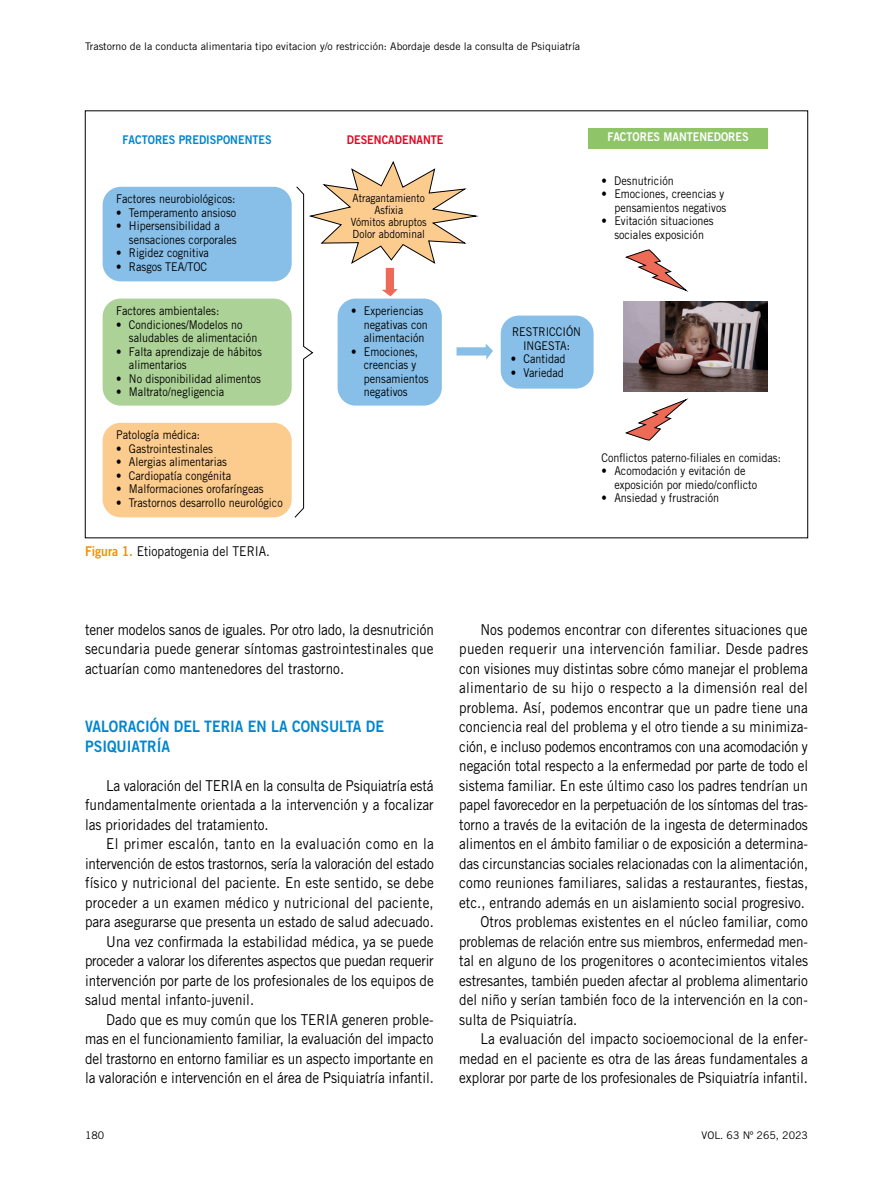
<style>
.page{position:relative;width:893px;height:1191px;background:#fff}
.page>*{position:absolute;margin:0;border:0;box-sizing:border-box;transform-origin:0 0}
.t1{font:15.75px/19.5px "Trade Gothic LT Std Bd 2";color:#0086ce;scale:.9 1}
.t2{font:15px/19.5px "Trade Gothic LT Std";color:#000;text-align:justify;scale:.9 1}
.t3{font:15px "Trade Gothic LT Std";letter-spacing:.02em;color:#000;scale:.9 1}
.t4{font:15px "Trade Gothic LT Std";letter-spacing:-.02em;color:#000;scale:.9 1}
.t5{font:15px "Trade Gothic LT Std";letter-spacing:.025em;color:#000;scale:.9 1}
.t6{font:13.5px "Trade Gothic LT Std";color:#000;scale:.9 1}
.t7{font:12px/13.5px "Trade Gothic LT Std";color:#000;scale:.9 1}
.t8{font:12px "Trade Gothic LT Std Bd 2";color:#0086ce;scale:.9 1}
.t9{font:12px "Trade Gothic LT Std Bd 2";color:#fff;scale:.9 1}
.t10{font:12px "Trade Gothic LT Std Bd 2";color:#e40521;scale:.9 1}
.t11{font:11.25px/12px "Trade Gothic LT Std";color:#000;text-align:center;scale:.9 1}
.t12{font:10.5px "Trade Gothic LT Std";color:#000}
.s1{font-family:"Trade Gothic LT Std Bd 2";color:#f39200}
</style>
<div class="page">
<div style="left:588px;top:128px;width:179px;height:20px;background:#8fc568"></div>
<div style="left:103px;top:423px;width:189px;height:94px;background:#fccb8e;border-radius:18px"></div>
<div style="left:103px;top:298px;width:189px;height:107px;background:#acd297;border-radius:18px"></div>
<div style="left:103px;top:187px;width:189px;height:94px;background:#87bfe9;border-radius:18px"></div>
<div style="left:501px;top:315px;width:93px;height:73px;background:#87bfe9;border-radius:18px"></div>
<svg style="left:294px;top:161px;width:199px;height:357px"></svg>
<svg style="left:626px;top:250px;width:62px;height:42px"></svg>
<svg style="left:626px;top:398px;width:62px;height:42px"></svg>
<img style="left:623px;top:301px;width:145px;height:91px">
<p class="t12" style="left:85px;top:40px;width:497px">Trastorno de la conducta alimentaria tipo evitacion y/o restricción: Abordaje desde la consulta de Psiquiatría</p>
<p class="t8" style="left:123px;top:133px;width:167px">FACTORES PREDISPONENTES</p>
<p class="t10" style="left:347px;top:132px;width:109px">DESENCADENANTE</p>
<p class="t9" style="left:607px;top:130px;width:159px">FACTORES MANTENEDORES</p>
<p class="t7" style="left:116px;top:192px;width:134px">Factores neurobiológicos:</p>
<p class="t7" style="left:116px;top:206px;width:135px">• Temperamento ansioso</p>
<p class="t7" style="left:129px;top:219px;width:121px;text-indent:-13px">• Hipersensibilidad a sensaciones corporales</p>
<p class="t7" style="left:116px;top:246px;width:105px">• Rigidez cognitiva</p>
<p class="t7" style="left:116px;top:260px;width:103px">• Rasgos TEA/TOC</p>
<p class="t7" style="left:116px;top:304px;width:116px">Factores ambientales:</p>
<p class="t7" style="left:129px;top:317px;width:144px;text-indent:-13px">• Condiciones/Modelos no saludables de alimentación</p>
<p class="t7" style="left:129px;top:344px;width:149px;text-indent:-13px">• Falta aprendizaje de hábitos alimentarios</p>
<p class="t7" style="left:116px;top:371px;width:162px">• No disponibilidad alimentos</p>
<p class="t7" style="left:116px;top:385px;width:122px">• Maltrato/negligencia</p>
<p class="t7" style="left:116px;top:428px;width:95px">Patología médica:</p>
<p class="t7" style="left:116px;top:442px;width:109px">• Gastrointestinales</p>
<p class="t7" style="left:116px;top:455px;width:125px">• Alergias alimentarias</p>
<p class="t7" style="left:116px;top:469px;width:129px">• Cardiopatía congénita</p>
<p class="t7" style="left:116px;top:482px;width:165px">• Malformaciones orofaríngeas</p>
<p class="t7" style="left:116px;top:496px;width:187px">• Trastornos desarrollo neurológico</p>
<p class="t6" style="left:85px;top:543px;width:207px"><span class="s1">Figura 1.</span> Etiopatogenia del TERIA.</p>
<p class="t11" style="left:351px;top:192px;width:86px">Atragantamiento<br>Asfixia<br>Vómitos abruptos<br>Dolor abdominal</p>
<p class="t7" style="left:364px;top:304px;width:72px;text-indent:-13px">• Experiencias negativas con alimentación</p>
<p class="t7" style="left:364px;top:344px;width:73px;text-indent:-13px">• Emociones, creencias y pensamientos negativos</p>
<p class="t2" style="left:85px;top:619px;width:389px">tener modelos sanos de iguales. Por otro lado, la desnutrición secundaria puede generar síntomas gastrointestinales que actuarían como mantenedores del trastorno.</p>
<p class="t1" style="left:85px;top:716px;width:334px">VALORACIÓN DEL TERIA EN LA CONSULTA DE<br>PSIQUIATRÍA</p>
<p class="t2" style="left:85px;top:775px;width:389px;text-indent:21px">La valoración del TERIA en la consulta de Psiquiatría está fundamentalmente orientada a la intervención y a focalizar las prioridades del tratamiento.</p>
<p class="t5" style="left:106px;top:835px;width:365px">El primer escalón, tanto en la evaluación como en la</p>
<p class="t2" style="left:85px;top:853px;width:389px">intervención de estos trastornos, sería la valoración del estado</p>
<p class="t2" style="left:85px;top:873px;width:389px">físico y nutricional del paciente. En este sentido, se debe</p>
<p class="t2" style="left:85px;top:892px;width:389px">proceder a un examen médico y nutricional del paciente,</p>
<p class="t2" style="left:85px;top:912px;width:389px">para asegurarse que presenta un estado de salud adecuado.</p>
<p class="t2" style="left:106px;top:931px;width:365px">Una vez confirmada la estabilidad médica, ya se puede</p>
<p class="t4" style="left:85px;top:952px;width:389px">proceder a valorar los diferentes aspectos que puedan requerir</p>
<p class="t2" style="left:85px;top:970px;width:389px">intervención por parte de los profesionales de los equipos de</p>
<p class="t2" style="left:85px;top:990px;width:189px">salud mental infanto-juvenil.</p>
<p class="t2" style="left:106px;top:1009px;width:365px">Dado que es muy común que los TERIA generen proble-</p>
<p class="t2" style="left:85px;top:1029px;width:389px">mas en el funcionamiento familiar, la evaluación del impacto</p>
<p class="t2" style="left:85px;top:1048px;width:389px">del trastorno en entorno familiar es un aspecto importante en</p>
<p class="t2" style="left:85px;top:1068px;width:389px">la valoración e intervención en el área de Psiquiatría infantil.</p>
<p class="t7" style="left:602px;top:174px;width:82px">• Desnutrición</p>
<p class="t7" style="left:602px;top:187px;width:140px;text-align:right">• Emociones, creencias y pensamientos negativos</p>
<p class="t7" style="left:602px;top:214px;width:126px;text-align:center">• Evitación situaciones sociales exposición</p>
<p class="t7" style="left:512px;top:325px;width:78px;text-align:center">RESTRICCIÓN<br>INGESTA:</p>
<p class="t7" style="left:511px;top:352px;width:62px">• Cantidad</p>
<p class="t7" style="left:511px;top:365px;width:61px">• Variedad</p>
<p class="t7" style="left:602px;top:450px;width:201px">Conflictos paterno-filiales en comidas:</p>
<p class="t7" style="left:614px;top:464px;width:160px;text-indent:-13px">• Acomodación y evitación de exposición por miedo/conflicto</p>
<p class="t7" style="left:602px;top:491px;width:132px">• Ansiedad y frustración</p>
<p class="t2" style="left:480px;top:619px;width:365px">Nos podemos encontrar con diferentes situaciones que</p>
<p class="t3" style="left:459px;top:640px;width:389px">pueden requerir una intervención familiar. Desde padres</p>
<p class="t2" style="left:459px;top:658px;width:389px">con visiones muy distintas sobre cómo manejar el problema</p>
<p class="t3" style="left:459px;top:679px;width:389px">alimentario de su hijo o respecto a la dimensión real del</p>
<p class="t2" style="left:459px;top:697px;width:389px">problema. Así, podemos encontrar que un padre tiene una</p>
<p class="t2" style="left:459px;top:717px;width:389px">conciencia real del problema y el otro tiende a su minimiza-</p>
<p class="t2" style="left:459px;top:736px;width:389px">ción, e incluso podemos encontramos con una acomodación y</p>
<p class="t2" style="left:459px;top:756px;width:389px">negación total respecto a la enfermedad por parte de todo el</p>
<p class="t2" style="left:459px;top:775px;width:389px">sistema familiar. En este último caso los padres tendrían un</p>
<p class="t2" style="left:459px;top:795px;width:389px">papel favorecedor en la perpetuación de los síntomas del tras-</p>
<p class="t2" style="left:459px;top:814px;width:389px">torno a través de la evitación de la ingesta de determinados</p>
<p class="t2" style="left:459px;top:834px;width:389px">alimentos en el ámbito familiar o de exposición a determina-</p>
<p class="t2" style="left:459px;top:853px;width:389px">das circunstancias sociales relacionadas con la alimentación,</p>
<p class="t2" style="left:459px;top:873px;width:389px">como reuniones familiares, salidas a restaurantes, fiestas,</p>
<p class="t2" style="left:459px;top:892px;width:386px">etc., entrando además en un aislamiento social progresivo.</p>
<p class="t2" style="left:480px;top:912px;width:365px">Otros problemas existentes en el núcleo familiar, como</p>
<p class="t2" style="left:459px;top:931px;width:389px">problemas de relación entre sus miembros, enfermedad men-</p>
<p class="t2" style="left:459px;top:951px;width:389px">tal en alguno de los progenitores o acontecimientos vitales</p>
<p class="t2" style="left:459px;top:970px;width:389px">estresantes, también pueden afectar al problema alimentario</p>
<p class="t2" style="left:459px;top:990px;width:389px">del niño y serían también foco de la intervención en la con-</p>
<p class="t2" style="left:459px;top:1009px;width:133px">sulta de Psiquiatría.</p>
<p class="t2" style="left:480px;top:1029px;width:365px">La evaluación del impacto socioemocional de la enfer-</p>
<p class="t2" style="left:459px;top:1048px;width:389px">medad en el paciente es otra de las áreas fundamentales a</p>
<p class="t2" style="left:459px;top:1068px;width:389px">explorar por parte de los profesionales de Psiquiatría infantil.</p>
<p class="t12" style="left:85px;top:1129px;width:21px">180</p>
<p class="t12" style="left:702px;top:1129px;width:108px">VOL. 63 Nº 265, 2023</p>
</div>
